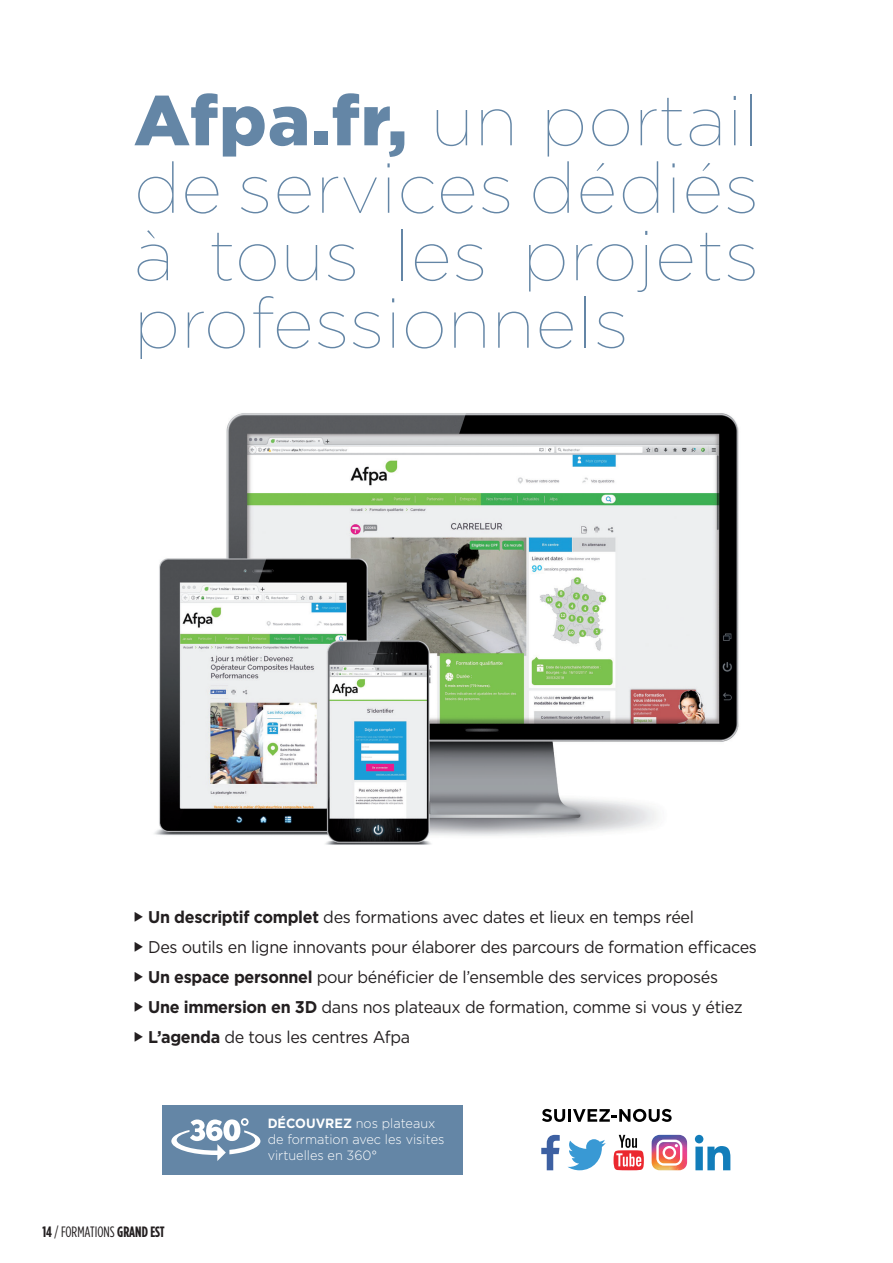
<style>
.page{position:relative;width:893px;height:1263px;background:#fff}
.page>*{position:absolute;margin:0;border:0;box-sizing:border-box;transform-origin:0 0}
.t1{font:100 70.5px/67.5px "Gotham";letter-spacing:.015em;color:#6486a6;text-align:justify}
.t2{font:16.95px "Gotham";letter-spacing:-.02em;color:#231f20;scale:.95 1}
.t3{font:condensed 15px "Gotham HTF";color:#231f20}
.t4{font:300 13.35px/16px "Gotham";color:#fff;scale:.95 1}
.s1{font-weight:900}
.s2{font-weight:700}
</style>
<div class="page">
<img style="left:154px;top:413px;width:585px;height:432px">
<div style="left:163px;top:1105px;width:300px;height:69px;background:#6486a6"></div>
<svg style="left:171px;top:1118px;width:89px;height:43px"></svg>
<svg style="left:542px;top:1109px;width:130px;height:13px"></svg>
<svg style="left:541px;top:1135px;width:19px;height:35px"></svg>
<svg style="left:567px;top:1139px;width:39px;height:31px"></svg>
<svg style="left:695px;top:1135px;width:35px;height:35px"></svg>
<svg style="left:613px;top:1135px;width:31px;height:35px"></svg>
<svg style="left:652px;top:1135px;width:35px;height:35px"></svg>
<h1 class="t1" style="left:134px;top:84px;width:627px"><span class="s1">Afpa.fr,</span> un portail de services dédiés à tous les projets professionnels</h1>
<p class="t2" style="left:134px;top:906px;width:591px">◆ <span class="s2">Un descriptif complet</span> des formations avec dates et lieux en temps réel</p>
<p class="t2" style="left:134px;top:936px;width:657px">◆ Des outils en ligne innovants pour élaborer des parcours de formation efficaces</p>
<p class="t2" style="left:134px;top:966px;width:616px">◆ <span class="s2">Un espace personnel</span> pour bénéficier de l’ensemble des services proposés</p>
<p class="t2" style="left:134px;top:996px;width:642px">◆ <span class="s2">Une immersion en 3D</span> dans nos plateaux de formation, comme si vous y étiez</p>
<p class="t2" style="left:134px;top:1026px;width:292px">◆ <span class="s2">L’agenda</span> de tous les centres Afpa</p>
<p class="t3" style="left:43px;top:1224px;width:124px"><span class="s2">14</span> / FORMATIONS <span class="s2">GRAND EST</span></p>
<p class="t4" style="left:268px;top:1115px;width:188px"><span class="s2">DÉCOUVREZ</span> nos plateaux de formation avec les visites virtuelles en 360°</p>
</div>
